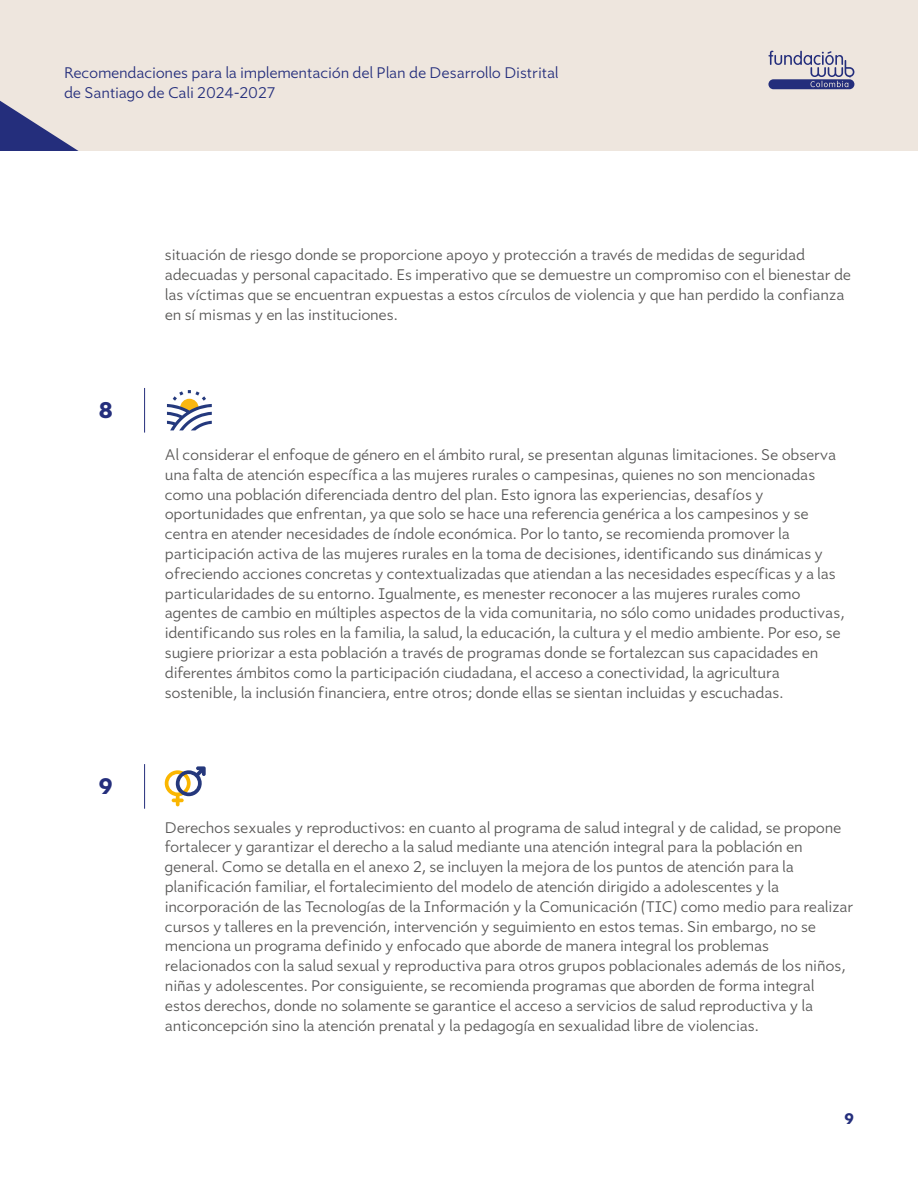
<style>
.page{position:relative;width:918px;height:1188px;background:#fff}
.page>*{position:absolute;margin:0;border:0;box-sizing:border-box;transform-origin:0 0}
.t1{font:24.15px "Juntas Sans Bold";color:#242e7c}
.t2{font:16.5px/19.8px "Juntas Sans Regular";letter-spacing:-.005em;color:#585756}
.t3{font:16.5px/19.8px "Juntas Sans Regular";letter-spacing:-.005em;color:#242e7c}
.t4{font:16.5px "Juntas Sans Bold";color:#242e7c}
</style>
<div class="page">
<svg style="left:167px;top:390px;width:45px;height:40px"></svg>
<svg style="left:165px;top:766px;width:41px;height:40px"></svg>
<hr style="left:144px;top:388px;width:1px;height:45px;background:#242e7c">
<hr style="left:144px;top:764px;width:1px;height:45px;background:#242e7c">
<div style="left:0;top:0;width:918px;height:151px;background:#eee6de"></div>
<svg style="left:0;top:100px;width:79px;height:51px"></svg>
<svg style="left:768px;top:51px;width:86px;height:38px"></svg>
<p class="t3" style="left:64px;top:63px;width:496px">Recomendaciones para la implementación del Plan de Desarrollo Distrital de Santiago de Cali 2024-2027</p>
<h1 class="t1" style="left:99px;top:396px;width:16px">8</h1>
<h1 class="t1" style="left:99px;top:773px;width:15px">9</h1>
<p class="t2" style="left:165px;top:245px;width:688px">situación de riesgo donde se proporcione apoyo y protección a través de medidas de seguridad adecuadas y personal capacitado. Es imperativo que se demuestre un compromiso con el bienestar de las víctimas que se encuentran expuestas a estos círculos de violencia y que han perdido la confianza en sí mismas y en las instituciones.</p>
<p class="t2" style="left:165px;top:445px;width:681px">Al considerar el enfoque de género en el ámbito rural, se presentan algunas limitaciones. Se observa una falta de atención específica a las mujeres rurales o campesinas, quienes no son mencionadas como una población diferenciada dentro del plan. Esto ignora las experiencias, desafíos y oportunidades que enfrentan, ya que solo se hace una referencia genérica a los campesinos y se centra en atender necesidades de índole económica. Por lo tanto, se recomienda promover la participación activa de las mujeres rurales en la toma de decisiones, identificando sus dinámicas y ofreciendo acciones concretas y contextualizadas que atiendan a las necesidades específicas y a las particularidades de su entorno. Igualmente, es menester reconocer a las mujeres rurales como agentes de cambio en múltiples aspectos de la vida comunitaria, no sólo como unidades productivas, identificando sus roles en la familia, la salud, la educación, la cultura y el medio ambiente. Por eso, se sugiere priorizar a esta población a través de programas donde se fortalezcan sus capacidades en diferentes ámbitos como la participación ciudadana, el acceso a conectividad, la agricultura sostenible, la inclusión financiera, entre otros; donde ellas se sientan incluidas y escuchadas.</p>
<p class="t2" style="left:165px;top:818px;width:690px">Derechos sexuales y reproductivos: en cuanto al programa de salud integral y de calidad, se propone fortalecer y garantizar el derecho a la salud mediante una atención integral para la población en general. Como se detalla en el anexo 2, se incluyen la mejora de los puntos de atención para la planificación familiar, el fortalecimiento del modelo de atención dirigido a adolescentes y la incorporación de las Tecnologías de la Información y la Comunicación (TIC) como medio para realizar cursos y talleres en la prevención, intervención y seguimiento en estos temas. Sin embargo, no se menciona un programa definido y enfocado que aborde de manera integral los problemas relacionados con la salud sexual y reproductiva para otros grupos poblacionales además de los niños, niñas y adolescentes. Por consiguiente, se recomienda programas que aborden de forma integral estos derechos, donde no solamente se garantice el acceso a servicios de salud reproductiva y la anticoncepción sino la atención prenatal y la pedagogía en sexualidad libre de violencias.</p>
<p class="t4" style="left:845px;top:1110px;width:11px">9</p>
</div>
